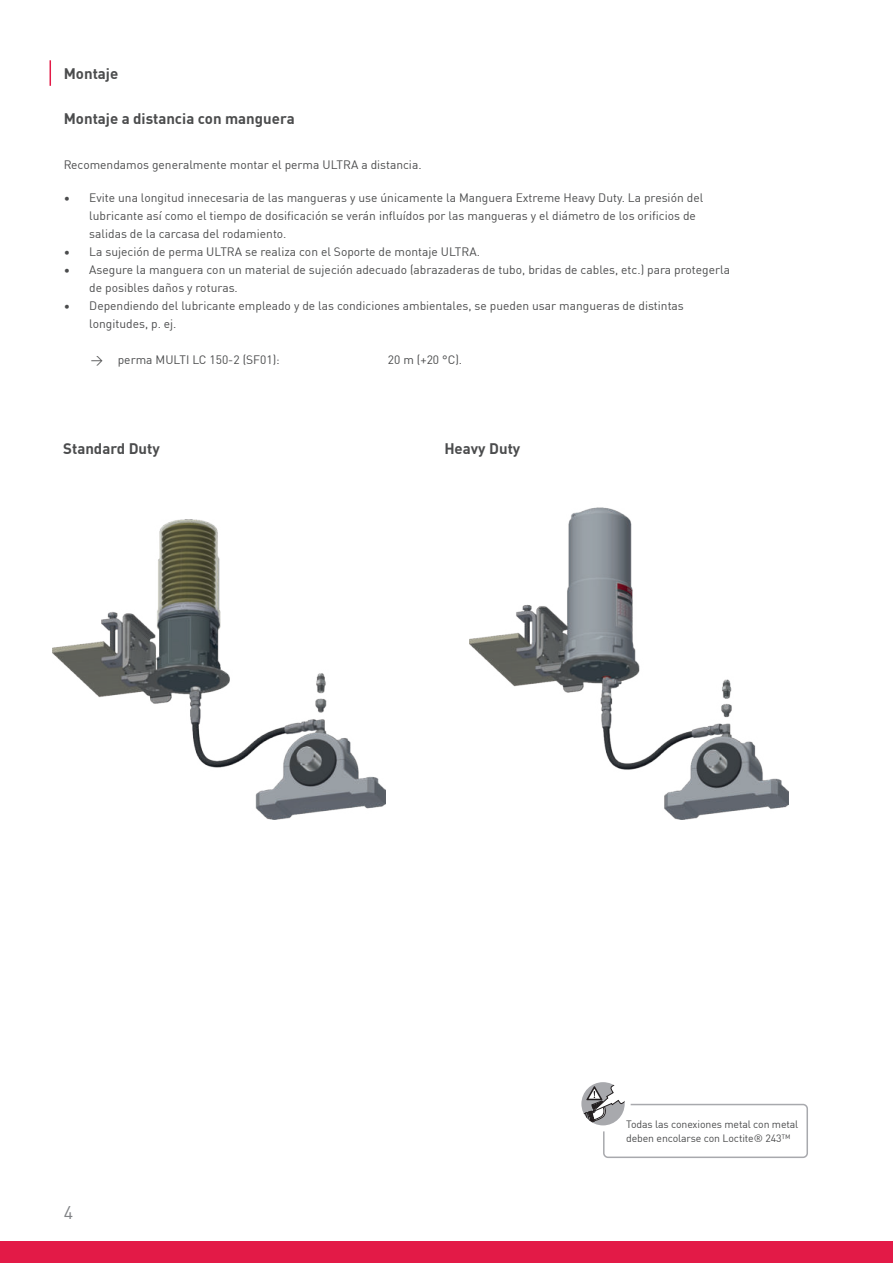
<style>
.page{position:relative;width:893px;height:1263px;background:#fff}
.page>*{position:absolute;margin:0;border:0;box-sizing:border-box;transform-origin:0 0}
.t1{font:18px "DIN Pro";color:#808285}
.t2{font:700 15px "DIN Pro";color:#4b4c4d}
.t3{font:12px/18px "DIN Pro";color:#4b4c4d}
.t4{font:10.5px/13.5px "DIN Pro";letter-spacing:-.01em;color:#4b4c4d}
</style>
<div class="page">
<div style="left:0;top:1242px;width:893px;height:21px;background:#e31a47"></div>
<img style="left:470px;top:507px;width:319px;height:313px">
<img style="left:52px;top:520px;width:333px;height:300px">
<svg style="left:50px;top:60px;width:1px;height:26px"></svg>
<div style="left:603px;top:1104px;width:205px;height:54px;border:2px solid #a8a9ad;border-radius:4px"></div>
<div style="left:575px;top:1076px;width:56px;height:55px;border:6px solid #fff;border-radius:50%"></div>
<svg style="left:578px;top:1080px;width:50px;height:48px"></svg>
<p class="t2" style="left:64px;top:67px;width:56px">Montaje</p>
<p class="t2" style="left:64px;top:112px;width:232px">Montaje a distancia con manguera</p>
<p class="t3" style="left:64px;top:156px;width:359px">Recomendamos generalmente montar el perma ULTRA a distancia.</p>
<p class="t3" style="left:89px;top:189px;width:615px;text-indent:-26px">• Evite una longitud innecesaria de las mangueras y use únicamente la Manguera Extreme Heavy Duty. La presión del lubricante así como el tiempo de dosificación se verán influídos por las mangueras y el diámetro de los orificios de salidas de la carcasa del rodamiento.</p>
<p class="t3" style="left:64px;top:243px;width:418px">• La sujeción de perma ULTRA se realiza con el Soporte de montaje ULTRA.</p>
<p class="t3" style="left:89px;top:261px;width:642px;text-indent:-26px">• Asegure la manguera con un material de sujeción adecuado (abrazaderas de tubo, bridas de cables, etc.) para protegerla de posibles daños y roturas.</p>
<p class="t3" style="left:89px;top:297px;width:596px;text-indent:-26px">• Dependiendo del lubricante empleado y de las condiciones ambientales, se pueden usar mangueras de distintas longitudes, p. ej.</p>
<p class="t3" style="left:91px;top:350px;width:191px">→ perma MULTI LC 150-2 (SF01):</p>
<p class="t3" style="left:388px;top:350px;width:76px">20 m (+20 °C).</p>
<p class="t2" style="left:63px;top:442px;width:98px">Standard Duty</p>
<p class="t2" style="left:444px;top:442px;width:78px">Heavy Duty</p>
<h1 class="t1" style="left:64px;top:1205px;width:11px">4</h1>
<p class="t4" style="left:626px;top:1118px;width:174px">Todas las conexiones metal con metal deben encolarse con Loctite® 243™</p>
</div>
